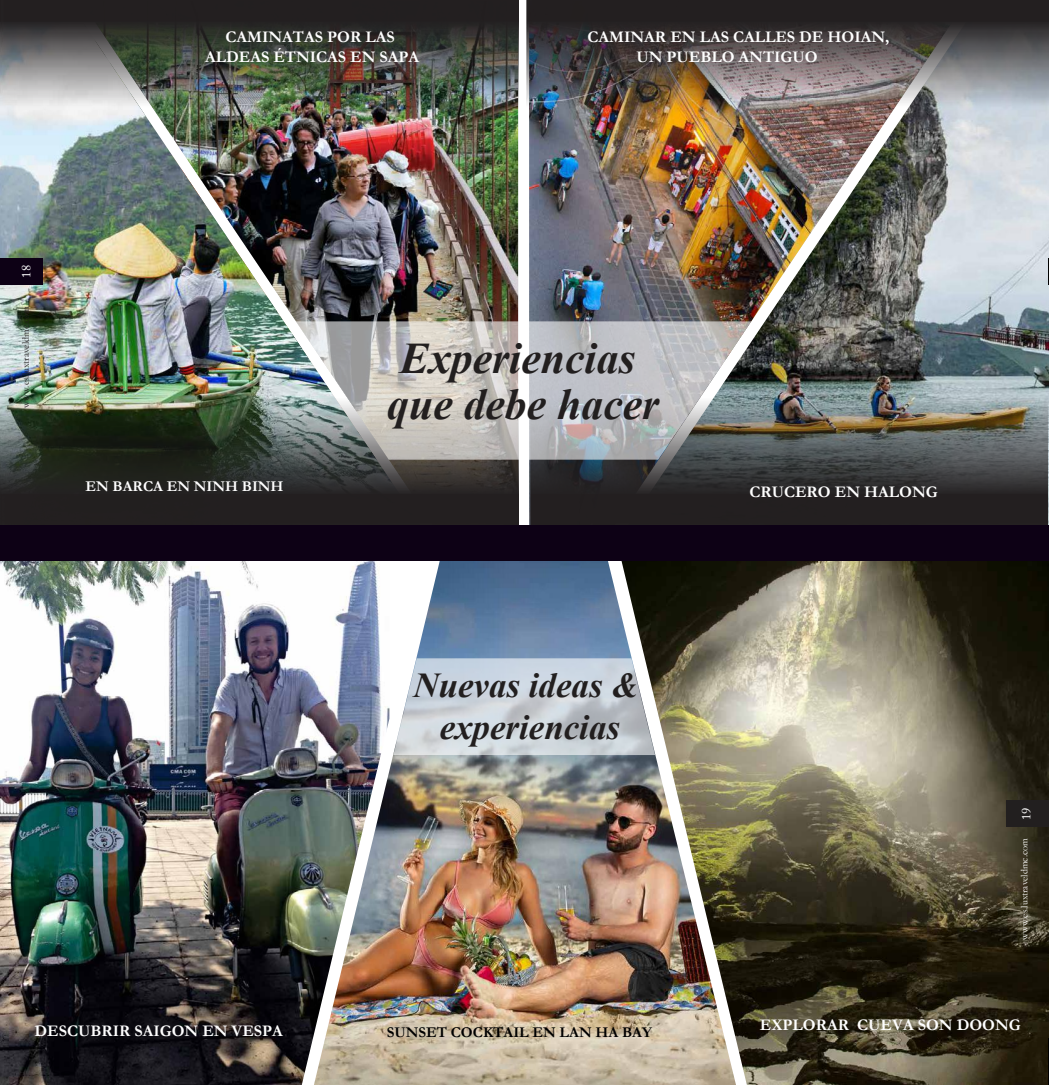
<style>
.page{position:relative;width:1049px;height:1085px;background:#fff}
.page>*{position:absolute;margin:0;border:0;box-sizing:border-box;transform-origin:0 0}
.t1{font:italic 700 43.75px/45.2px "Times New Roman";color:#221f1f}
.t2{font:italic 700 34.88px/41.9px "Times New Roman";color:#221f1f;text-align:center}
.t3{font:700 16.25px/19.5px "Garamond";color:#fff}
.t4{font:700 15px "Garamond";color:#000}
.t5{font:700 15px "Garamond";color:#fff}
.t6{font:12.5px "Lux";color:#fff}
.t7{font:10px "Garamond";color:#221f1f}
.t8{font:10px "Garamond";color:#fff}
</style>
<div class="page">
<img style="left:0;top:560px;width:314px;height:524px">
<img style="left:736px;top:560px;width:312px;height:524px">
<img style="left:314px;top:560px;width:422px;height:524px">
<svg style="left:393px;top:658px;width:262px;height:97px"></svg>
<img style="left:428px;top:127px;width:90px;height:194px">
<img style="left:966px;top:127px;width:82px;height:398px">
<img style="left:0;top:127px;width:428px;height:246px">
<img style="left:0;top:373px;width:518px;height:152px">
<img style="left:529px;top:127px;width:437px;height:398px">
<img style="left:530px;top:376px;width:517px;height:148px">
<svg style="left:295px;top:321px;width:456px;height:138px"></svg>
<img style="left:526px;top:0;width:522px;height:127px">
<img style="left:0;top:0;width:518px;height:127px">
<div style="left:0;top:525px;width:1048px;height:35px;background:#0d0115"></div>
<div style="left:1006px;top:800px;width:42px;height:27px;background:#221f1f"></div>
<div style="left:0;top:258px;width:42px;height:27px;background:#0d0115"></div>
<hr style="left:1048px;top:1038px;width:1px;height:46px;background:#000">
<svg style="left:1048px;top:258px;width:1px;height:27px"></svg>
<p class="t3" style="left:205px;top:27px;width:215px;text-align:center">CAMINATAS POR LAS<br>ALDEAS ÉTNICAS EN SAPA</p>
<p class="t3" style="left:636px;top:27px;width:255px;text-indent:-49px">CAMINAR EN LAS CALLES DE HOIAN,<br>UN PUEBLO ANTIGUO</p>
<p class="t6" style="left:19px;top:278px;width:14px;rotate:-90deg">18</p>
<p class="t7" style="left:19px;top:407px;width:103px;rotate:-90deg">www.es.luxtraveldmc.com</p>
<p class="t5" style="left:85px;top:476px;width:199px">EN BARCA EN NINH BINH</p>
<h1 class="t1" style="left:387px;top:335px;width:273px">Experiencias que debe hacer</h1>
<h2 class="t2" style="left:413px;top:663px;width:226px">Nuevas ideas &amp; experiencias</h2>
<p class="t3" style="left:749px;top:482px;width:190px">CRUCERO EN HALONG</p>
<p class="t6" style="left:1018px;top:819px;width:14px;rotate:-90deg">19</p>
<p class="t8" style="left:1017px;top:939px;width:103px;rotate:-90deg">www.es.luxtraveldmc.com</p>
<p class="t3" style="left:35px;top:1021px;width:250px">DESCUBRIR SAIGON EN VESPA</p>
<p class="t4" style="left:387px;top:1022px;width:266px">SUNSET COCKTAIL EN LAN HA BAY</p>
<p class="t3" style="left:760px;top:1014px;width:262px">EXPLORAR CUEVA SON DOONG</p>
</div>
